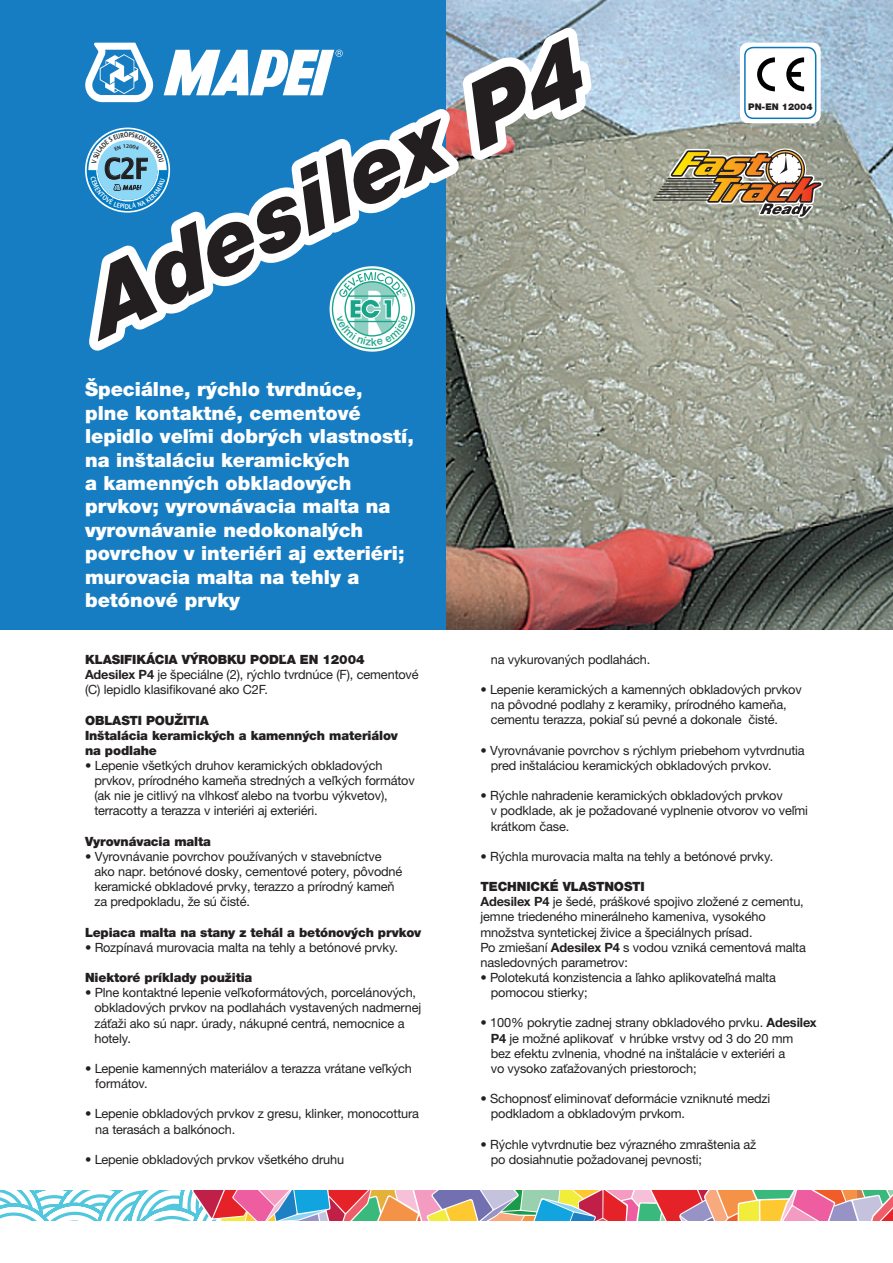
<style>
.page{position:relative;width:893px;height:1263px;background:#fff}
.page>*{position:absolute;margin:0;border:0;box-sizing:border-box;transform-origin:0 0}
.t1{font:italic 900 90px "Helvetica Neue LTW1 G";color:#231f20}
.t2{font:600 28.2px "Lucida Sans";color:#231f20;scale:.82 1}
.t3{font:900 19.5px/23.4px "Helvetica Neue LTW1 G";color:#fff}
.t4{font:12.75px/15.1px "Helvetica Neue LTW1 G";letter-spacing:-.01em;color:#231f20}
.t5{font:900 12.75px/15.1px "Helvetica Neue LTW1 G";letter-spacing:-.01em;color:#231f20}
.t6{font:900 9.15px "Helvetica Neue LTW1 G";color:#231f20}
.s1{font-weight:900}
.s2{font-weight:700}
</style>
<div class="page">
<div style="left:0;top:0;width:893px;height:629px;background:#177dc2"></div>
<img style="left:446px;top:0;width:447px;height:629px">
<svg style="left:0;top:1191px;width:893px;height:29px;background:#bea5a3"></svg>
<div style="left:740px;top:43px;width:81px;height:80px;background:#fff;border-radius:9px"></div>
<div style="left:744px;top:47px;width:72px;height:72px;border:2px solid #0c78bc;border-radius:9px"></div>
<svg style="left:757px;top:57px;width:48px;height:35px"></svg>
<hr style="left:659px;top:191px;width:55px;height:1px;background:#231f20">
<hr style="left:657px;top:194px;width:55px;height:1px;background:#231f20">
<hr style="left:655px;top:197px;width:55px;height:1px;background:#231f20">
<hr style="left:653px;top:200px;width:55px;height:1px;background:#231f20">
<img style="left:660px;top:148px;width:163px;height:70px">
<svg style="left:85px;top:10px;width:537px;height:366px"></svg>
<h1 class="t1" style="left:66px;top:264px;width:546px;rotate:-27deg">Adesilex P4</h1>
<p class="t3" style="left:85px;top:378px;width:330px">Špeciálne, rýchlo tvrdnúce,<br>plne kontaktné, cementové lepidlo veľmi dobrých vlastností, na inštaláciu keramických<br>a kamenných obkladových prvkov; vyrovnávacia malta na vyrovnávanie nedokonalých povrchov v interiéri aj exteriéri; murovacia malta na tehly a betónové prvky</p>
<h2 class="t2" style="left:104px;top:152px;width:55px">C2F</h2>
<p class="t6" style="left:748px;top:101px;width:66px">PN-EN 12004</p>
<p class="t4" style="left:85px;top:652px;width:335px"><span class="s1">KLASIFIKÁCIA VÝROBKU PODĽA EN 12004<br></span><span class="s2">Adesilex P4</span> je špeciálne (2), rýchlo tvrdnúce (F), cementové (C) lepidlo klasifikované ako C2F.</p>
<p class="t5" style="left:85px;top:712px;width:314px">OBLASTI POUŽITIA<br>Inštalácia keramických a kamenných materiálov na podlahe</p>
<p class="t4" style="left:94px;top:758px;width:322px;text-indent:-9px">• Lepenie všetkých druhov keramických obkladových prvkov, prírodného kameňa stredných a veľkých formátov (ak nie je citlivý na vlhkosť alebo na tvorbu výkvetov), terracotty a terazza v interiéri aj exteriéri.</p>
<p class="t5" style="left:85px;top:834px;width:127px">Vyrovnávacia malta</p>
<p class="t4" style="left:94px;top:849px;width:310px;text-indent:-9px">• Vyrovnávanie povrchov používaných v stavebníctve ako napr. betónové dosky, cementové potery, pôvodné keramické obkladové prvky, terazzo a prírodný kameň za predpokladu, že sú čisté.</p>
<p class="t5" style="left:85px;top:924px;width:338px">Lepiaca malta na stany z tehál a betónových prvkov</p>
<p class="t4" style="left:85px;top:940px;width:315px">• Rozpínavá murovacia malta na tehly a betónové prvky.</p>
<p class="t5" style="left:85px;top:970px;width:169px">Niektoré príklady použitia</p>
<p class="t4" style="left:94px;top:985px;width:328px;text-indent:-9px">• Plne kontaktné lepenie veľkoformátových, porcelánových, obkladových prvkov na podlahách vystavených nadmernej záťaži ako sú napr. úrady, nákupné centrá, nemocnice a hotely.</p>
<p class="t4" style="left:95px;top:1061px;width:318px;text-indent:-10px">• Lepenie kamenných materiálov a terazza vrátane veľkých formátov.</p>
<p class="t4" style="left:95px;top:1106px;width:325px;text-indent:-10px">• Lepenie obkladových prvkov z gresu, klinker, monocottura na terasách a balkónoch.</p>
<p class="t4" style="left:85px;top:1152px;width:261px">• Lepenie obkladových prvkov všetkého druhu</p>
<p class="t4" style="left:491px;top:652px;width:161px">na vykurovaných podlahách.</p>
<p class="t4" style="left:491px;top:682px;width:313px;text-indent:-10px">• Lepenie keramických a kamenných obkladových prvkov na pôvodné podlahy z keramiky, prírodného kameňa, cementu terazza, pokiaľ sú pevné a dokonale čisté.</p>
<p class="t4" style="left:491px;top:742px;width:315px;text-indent:-10px">• Vyrovnávanie povrchov s rýchlym priebehom vytvrdnutia pred inštaláciou keramických obkladových prvkov.</p>
<p class="t4" style="left:491px;top:788px;width:319px;text-indent:-10px">• Rýchle nahradenie keramických obkladových prvkov<br>v podklade, ak je požadované vyplnenie otvorov vo veľmi krátkom čase.</p>
<p class="t4" style="left:480px;top:849px;width:294px">• Rýchla murovacia malta na tehly a betónové prvky.</p>
<p class="t4" style="left:480px;top:879px;width:327px"><span class="s1">TECHNICKÉ VLASTNOSTI<br></span><span class="s2">Adesilex P4</span> je šedé, práškové spojivo zložené z cementu, jemne triedeného minerálneho kameniva, vysokého množstva syntetickej živice a špeciálnych prísad.<br>Po zmiešaní <span class="s2">Adesilex P4</span> s vodou vzniká cementová malta nasledovných parametrov:</p>
<p class="t4" style="left:491px;top:970px;width:287px;text-indent:-10px">• Polotekutá konzistencia a ľahko aplikovateľná malta pomocou stierky;</p>
<p class="t4" style="left:491px;top:1015px;width:328px;text-indent:-10px">• 100% pokrytie zadnej strany obkladového prvku. <span class="s2">Adesilex P4</span> je možné aplikovať v hrúbke vrstvy od 3 do 20 mm<br>bez efektu zvlnenia, vhodné na inštalácie v exteriéri a<br>vo vysoko zaťažovaných priestoroch;</p>
<p class="t4" style="left:491px;top:1091px;width:281px;text-indent:-10px">• Schopnosť eliminovať deformácie vzniknuté medzi podkladom a obkladovým prvkom.</p>
<p class="t4" style="left:491px;top:1136px;width:267px;text-indent:-10px">• Rýchle vytvrdnutie bez výrazného zmraštenia až po dosiahnutie požadovanej pevnosti;</p>
</div>
